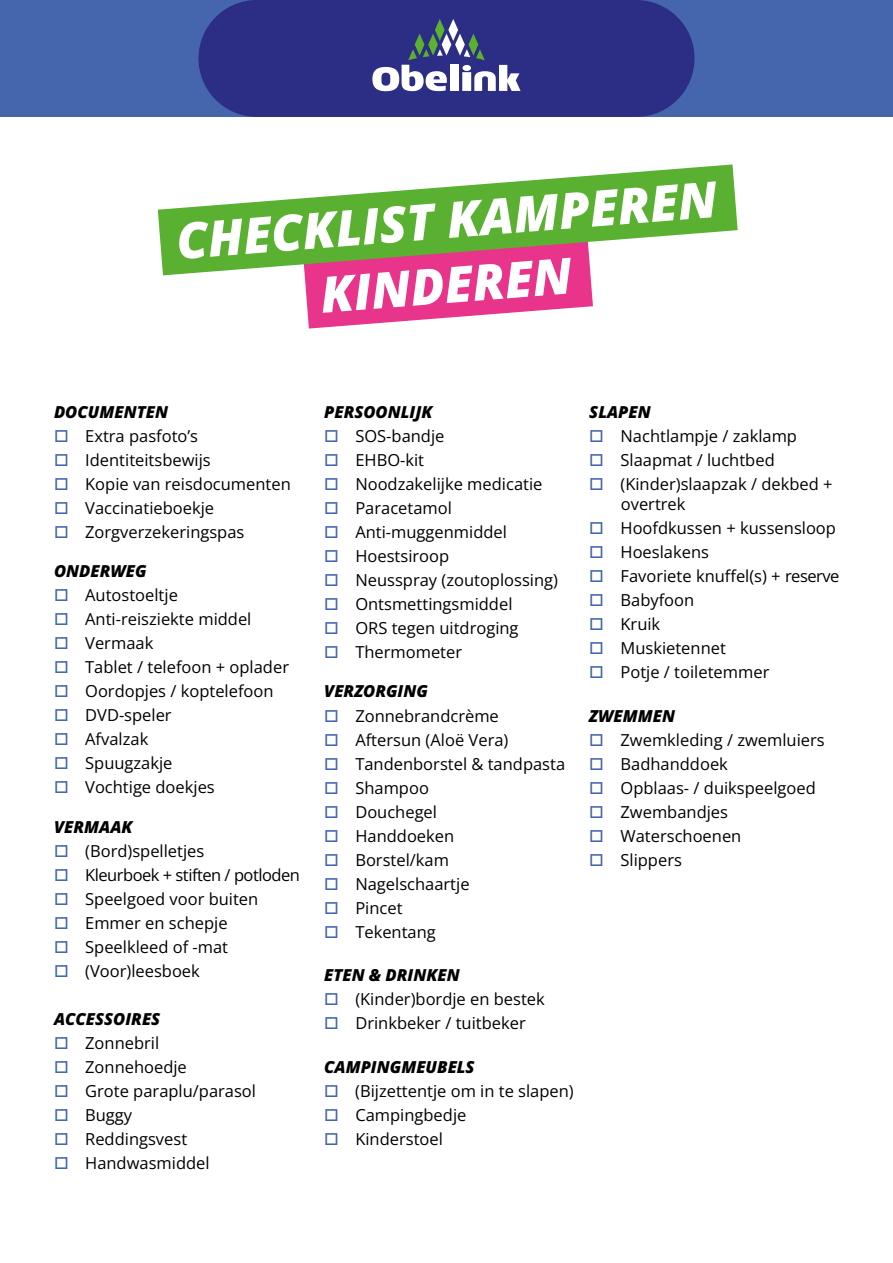
<style>
.page{position:relative;width:893px;height:1263px;background:#fff}
.page>*{position:absolute;margin:0;border:0;box-sizing:border-box;transform-origin:0 0}
.t1{font:italic 49.8px "Open Sans";color:#fff}
.t2{font:16.5px/19.8px "Open Sans";color:#000}
.t3{font:italic 16.5px "Open Sans";color:#000}
.t4{font:16.5px "Open Sans";letter-spacing:-.03em;color:#000}
.s1{color:#4565ad}
</style>
<div class="page">
<div style="left:0;top:0;width:893px;height:117px;background:#4565ad"></div>
<div style="left:198px;top:0;width:496px;height:117px;background:#2c2d84;border-radius:58px"></div>
<svg style="left:372px;top:19px;width:149px;height:72px"></svg>
<svg style="left:304px;top:275px;width:289px;height:54px"></svg>
<svg style="left:158px;top:164px;width:580px;height:111px;fill:#5ab031"></svg>
<h1 class="t1" style="left:173px;top:209px;width:544px;rotate:-5deg">CHECKLIST KAMPEREN</h1>
<h1 class="t1" style="left:317px;top:261px;width:254px;rotate:-5deg">KINDEREN</h1>
<p class="t3" style="left:54px;top:400px;width:116px">DOCUMENTEN</p>
<p class="t2" style="left:54px;top:425px;width:146px"><span class="s1">□</span> Extra pasfoto’s</p>
<p class="t2" style="left:54px;top:449px;width:158px"><span class="s1">□</span> Identiteitsbewijs</p>
<p class="t2" style="left:54px;top:473px;width:238px"><span class="s1">□</span> Kopie van reisdocumenten</p>
<p class="t2" style="left:54px;top:497px;width:162px"><span class="s1">□</span> Vaccinatieboekje</p>
<p class="t2" style="left:54px;top:521px;width:192px"><span class="s1">□</span> Zorgverzekeringspas</p>
<p class="t3" style="left:54px;top:560px;width:94px">ONDERWEG</p>
<p class="t2" style="left:54px;top:585px;width:125px"><span class="s1">□</span> Autostoeltje</p>
<p class="t2" style="left:54px;top:609px;width:199px"><span class="s1">□</span> Anti-reisziekte middel</p>
<p class="t2" style="left:54px;top:633px;width:101px"><span class="s1">□</span> Vermaak</p>
<p class="t2" style="left:54px;top:657px;width:237px"><span class="s1">□</span> Tablet / telefoon + oplader</p>
<p class="t2" style="left:54px;top:681px;width:221px"><span class="s1">□</span> Oordopjes / koptelefoon</p>
<p class="t2" style="left:54px;top:705px;width:119px"><span class="s1">□</span> DVD-speler</p>
<p class="t2" style="left:54px;top:729px;width:96px"><span class="s1">□</span> Afvalzak</p>
<p class="t2" style="left:54px;top:753px;width:120px"><span class="s1">□</span> Spuugzakje</p>
<p class="t2" style="left:54px;top:777px;width:162px"><span class="s1">□</span> Vochtige doekjes</p>
<p class="t3" style="left:54px;top:815px;width:80px">VERMAAK</p>
<p class="t2" style="left:54px;top:841px;width:152px"><span class="s1">□</span> (Bord)spelletjes</p>
<p class="t4" style="left:54px;top:864px;width:247px"><span class="s1">□</span> Kleurboek + stiften / potloden</p>
<p class="t2" style="left:54px;top:889px;width:206px"><span class="s1">□</span> Speelgoed voor buiten</p>
<p class="t2" style="left:54px;top:913px;width:175px"><span class="s1">□</span> Emmer en schepje</p>
<p class="t2" style="left:54px;top:937px;width:176px"><span class="s1">□</span> Speelkleed of -mat</p>
<p class="t2" style="left:54px;top:961px;width:147px"><span class="s1">□</span> (Voor)leesboek</p>
<p class="t3" style="left:54px;top:1007px;width:108px">ACCESSOIRES</p>
<p class="t2" style="left:54px;top:1033px;width:107px"><span class="s1">□</span> Zonnebril</p>
<p class="t2" style="left:54px;top:1057px;width:134px"><span class="s1">□</span> Zonnehoedje</p>
<p class="t2" style="left:54px;top:1081px;width:204px"><span class="s1">□</span> Grote paraplu/parasol</p>
<p class="t2" style="left:54px;top:1105px;width:80px"><span class="s1">□</span> Buggy</p>
<p class="t2" style="left:54px;top:1129px;width:135px"><span class="s1">□</span> Reddingsvest</p>
<p class="t2" style="left:54px;top:1153px;width:157px"><span class="s1">□</span> Handwasmiddel</p>
<p class="t3" style="left:324px;top:400px;width:110px">PERSOONLIJK</p>
<p class="t2" style="left:324px;top:425px;width:122px"><span class="s1">□</span> SOS-bandje</p>
<p class="t2" style="left:324px;top:449px;width:102px"><span class="s1">□</span> EHBO-kit</p>
<p class="t2" style="left:324px;top:473px;width:220px"><span class="s1">□</span> Noodzakelijke medicatie</p>
<p class="t2" style="left:324px;top:497px;width:129px"><span class="s1">□</span> Paracetamol</p>
<p class="t2" style="left:324px;top:521px;width:184px"><span class="s1">□</span> Anti-muggenmiddel</p>
<p class="t2" style="left:324px;top:545px;width:127px"><span class="s1">□</span> Hoestsiroop</p>
<p class="t2" style="left:324px;top:569px;width:235px"><span class="s1">□</span> Neusspray (zoutoplossing)</p>
<p class="t2" style="left:324px;top:593px;width:190px"><span class="s1">□</span> Ontsmettingsmiddel</p>
<p class="t2" style="left:324px;top:617px;width:196px"><span class="s1">□</span> ORS tegen uitdroging</p>
<p class="t2" style="left:324px;top:642px;width:140px"><span class="s1">□</span> Thermometer</p>
<p class="t3" style="left:324px;top:680px;width:105px">VERZORGING</p>
<p class="t2" style="left:324px;top:705px;width:176px"><span class="s1">□</span> Zonnebrandcrème</p>
<p class="t2" style="left:324px;top:729px;width:186px"><span class="s1">□</span> Aftersun (Aloë Vera)</p>
<p class="t2" style="left:324px;top:753px;width:243px"><span class="s1">□</span> Tandenborstel &amp; tandpasta</p>
<p class="t2" style="left:324px;top:777px;width:106px"><span class="s1">□</span> Shampoo</p>
<p class="t2" style="left:324px;top:801px;width:114px"><span class="s1">□</span> Douchegel</p>
<p class="t2" style="left:324px;top:825px;width:132px"><span class="s1">□</span> Handdoeken</p>
<p class="t2" style="left:324px;top:849px;width:126px"><span class="s1">□</span> Borstel/kam</p>
<p class="t2" style="left:324px;top:873px;width:147px"><span class="s1">□</span> Nagelschaartje</p>
<p class="t2" style="left:324px;top:897px;width:80px"><span class="s1">□</span> Pincet</p>
<p class="t2" style="left:324px;top:921px;width:113px"><span class="s1">□</span> Tekentang</p>
<p class="t3" style="left:324px;top:964px;width:137px">ETEN &amp; DRINKEN</p>
<p class="t2" style="left:324px;top:989px;width:222px"><span class="s1">□</span> (Kinder)bordje en bestek</p>
<p class="t2" style="left:324px;top:1013px;width:203px"><span class="s1">□</span> Drinkbeker / tuitbeker</p>
<p class="t3" style="left:324px;top:1056px;width:152px">CAMPINGMEUBELS</p>
<p class="t2" style="left:324px;top:1081px;width:251px"><span class="s1">□</span> (Bijzettentje om in te slapen)</p>
<p class="t2" style="left:324px;top:1105px;width:144px"><span class="s1">□</span> Campingbedje</p>
<p class="t2" style="left:324px;top:1129px;width:120px"><span class="s1">□</span> Kinderstoel</p>
<p class="t3" style="left:589px;top:400px;width:63px">SLAPEN</p>
<p class="t2" style="left:589px;top:426px;width:209px"><span class="s1">□</span> Nachtlampje / zaklamp</p>
<p class="t2" style="left:589px;top:450px;width:187px"><span class="s1">□</span> Slaapmat / luchtbed</p>
<p class="t2" style="left:621px;top:474px;width:213px;text-indent:-31px"><span class="s1">□</span> (Kinder)slaapzak / dekbed + overtrek</p>
<p class="t2" style="left:589px;top:517px;width:248px"><span class="s1">□</span> Hoofdkussen + kussensloop</p>
<p class="t2" style="left:589px;top:541px;width:121px"><span class="s1">□</span> Hoeslakens</p>
<p class="t2" style="left:589px;top:565px;width:252px"><span class="s1">□</span> Favoriete knuffel(s) + reserve</p>
<p class="t2" style="left:589px;top:589px;width:106px"><span class="s1">□</span> Babyfoon</p>
<p class="t2" style="left:589px;top:613px;width:72px"><span class="s1">□</span> Kruik</p>
<p class="t2" style="left:589px;top:637px;width:138px"><span class="s1">□</span> Muskietennet</p>
<p class="t2" style="left:589px;top:662px;width:182px"><span class="s1">□</span> Potje / toiletemmer</p>
<p class="t3" style="left:589px;top:704px;width:87px">ZWEMMEN</p>
<p class="t2" style="left:589px;top:729px;width:237px"><span class="s1">□</span> Zwemkleding / zwemluiers</p>
<p class="t2" style="left:589px;top:753px;width:140px"><span class="s1">□</span> Badhanddoek</p>
<p class="t2" style="left:589px;top:777px;width:228px"><span class="s1">□</span> Opblaas- / duikspeelgoed</p>
<p class="t2" style="left:589px;top:801px;width:140px"><span class="s1">□</span> Zwembandjes</p>
<p class="t2" style="left:589px;top:825px;width:154px"><span class="s1">□</span> Waterschoenen</p>
<p class="t2" style="left:589px;top:849px;width:94px"><span class="s1">□</span> Slippers</p>
</div>
